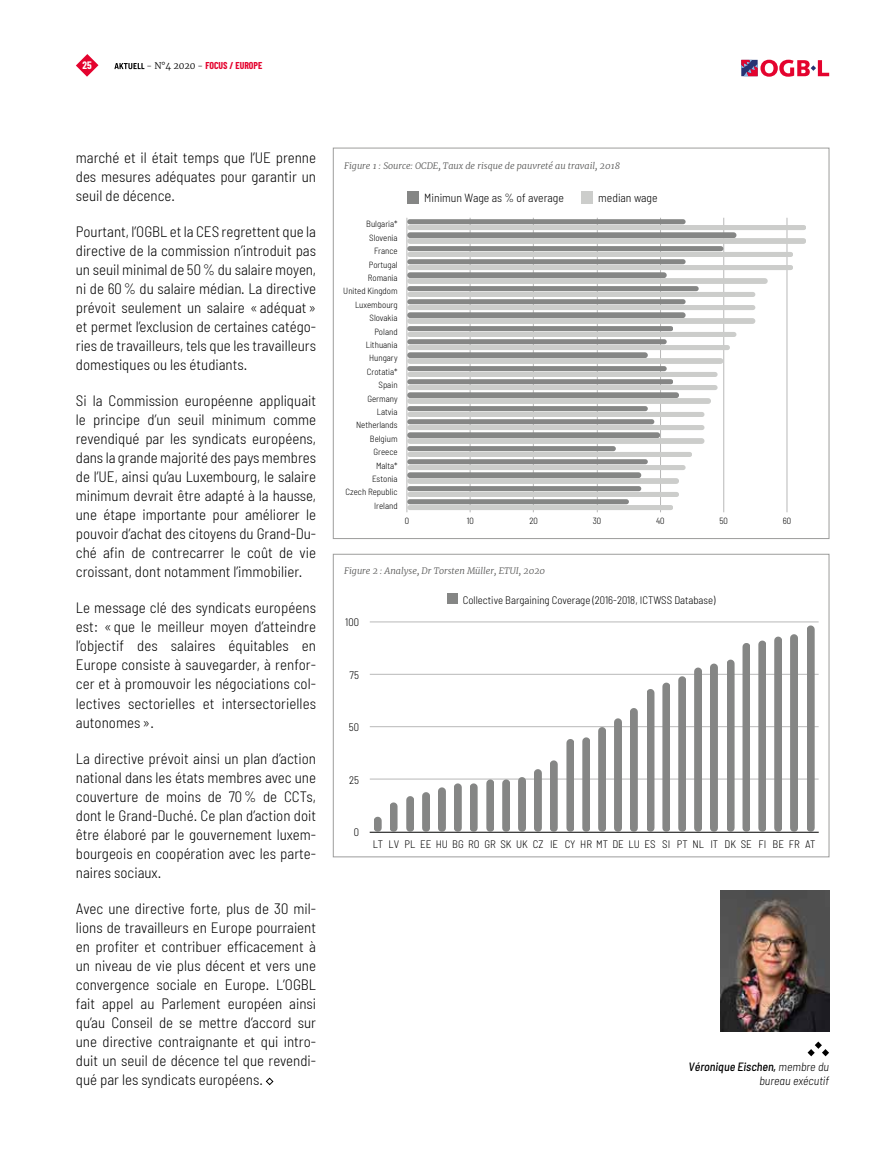
<style>
.page{position:relative;width:893px;height:1149px;background:#fff}
.page>*{position:absolute;margin:0;border:0;box-sizing:border-box;transform-origin:0 0}
.t1{font:300 semi-condensed 15px/19px "Barlow";color:#000;text-align:justify}
.t2{font:italic 300 semi-condensed 12px/14.4px "Barlow";color:#000;text-align:right}
.t3{font:300 semi-condensed 11.85px "Barlow";color:#000}
.t4{font:300 semi-condensed 10.8px "Barlow";color:#000}
.t5{font:700 10.5px "Barlow Condensed";color:#fff}
.t6{font:700 9.75px "Barlow Condensed";color:#e4032e}
.t7{font:9.45px "Helvetica Neue";color:#000}
.t8{font:300 semi-condensed 9px/13.4px "Barlow";color:#000;text-align:right}
.t9{font:italic 300 9px "Merriweather";color:#575756}
.s1{font-family:"Merriweather";font-weight:300;font-size:9px;color:#000}
.s2{font-weight:500}
</style>
<div class="page">
<svg style="left:741px;top:60px;width:88px;height:17px"></svg>
<svg style="left:76px;top:54px;width:22px;height:23px"></svg>
<svg style="left:114px;top:63px;width:30px;height:6px"></svg>
<svg style="left:265px;top:1077px;width:9px;height:8px"></svg>
<hr style="left:407px;top:218px;width:1px;height:294px;background:#b8b8b8">
<hr style="left:470px;top:218px;width:1px;height:294px;background:#b8b8b8">
<hr style="left:533px;top:218px;width:1px;height:294px;background:#b8b8b8">
<hr style="left:597px;top:218px;width:1px;height:294px;background:#b8b8b8">
<hr style="left:660px;top:218px;width:1px;height:294px;background:#b8b8b8">
<hr style="left:723px;top:218px;width:1px;height:294px;background:#b8b8b8">
<hr style="left:787px;top:218px;width:1px;height:294px;background:#b8b8b8">
<svg style="left:407px;top:219px;width:399px;height:291px"></svg>
<div style="left:407px;top:191px;width:12px;height:13px;background:#858685"></div>
<div style="left:581px;top:191px;width:12px;height:13px;background:#cccdcb"></div>
<hr style="left:370px;top:778px;width:449px;height:1px;background:#b8b8b8">
<hr style="left:370px;top:726px;width:449px;height:1px;background:#b8b8b8">
<hr style="left:370px;top:673px;width:449px;height:1px;background:#b8b8b8">
<hr style="left:370px;top:621px;width:449px;height:1px;background:#b8b8b8">
<hr style="left:370px;top:831px;width:448px;height:1px;background:#000">
<div style="left:374px;top:816px;width:8px;height:15px;background:#858685"></div>
<div style="left:390px;top:802px;width:8px;height:29px;background:#858685"></div>
<div style="left:406px;top:795px;width:8px;height:36px;background:#858685"></div>
<div style="left:422px;top:791px;width:8px;height:40px;background:#858685"></div>
<div style="left:438px;top:787px;width:8px;height:44px;background:#858685"></div>
<div style="left:454px;top:783px;width:8px;height:48px;background:#858685"></div>
<div style="left:470px;top:783px;width:8px;height:48px;background:#858685"></div>
<div style="left:486px;top:779px;width:8px;height:52px;background:#858685"></div>
<div style="left:502px;top:779px;width:8px;height:52px;background:#858685"></div>
<div style="left:518px;top:776px;width:8px;height:55px;background:#858685"></div>
<div style="left:534px;top:769px;width:8px;height:62px;background:#858685"></div>
<div style="left:550px;top:760px;width:8px;height:71px;background:#858685"></div>
<div style="left:566px;top:738px;width:8px;height:93px;background:#858685"></div>
<div style="left:582px;top:737px;width:8px;height:94px;background:#858685"></div>
<div style="left:598px;top:726px;width:8px;height:105px;background:#858685"></div>
<div style="left:614px;top:718px;width:8px;height:113px;background:#858685"></div>
<div style="left:630px;top:707px;width:8px;height:124px;background:#858685"></div>
<div style="left:646px;top:688px;width:8px;height:143px;background:#858685"></div>
<div style="left:662px;top:682px;width:8px;height:149px;background:#858685"></div>
<div style="left:678px;top:676px;width:8px;height:155px;background:#858685"></div>
<div style="left:694px;top:667px;width:8px;height:164px;background:#858685"></div>
<div style="left:710px;top:663px;width:8px;height:168px;background:#858685"></div>
<div style="left:727px;top:659px;width:8px;height:172px;background:#858685"></div>
<div style="left:742px;top:642px;width:8px;height:189px;background:#858685"></div>
<div style="left:758px;top:640px;width:8px;height:191px;background:#858685"></div>
<div style="left:774px;top:636px;width:8px;height:195px;background:#858685"></div>
<div style="left:790px;top:634px;width:8px;height:197px;background:#858685"></div>
<div style="left:807px;top:625px;width:8px;height:206px;background:#858685"></div>
<div style="left:447px;top:593px;width:11px;height:11px;background:#858685"></div>
<div style="left:333px;top:554px;width:496px;height:302px;border:1px solid #9d9d9c"></div>
<img style="left:720px;top:890px;width:109px;height:141px">
<svg style="left:808px;top:1041px;width:21px;height:14px"></svg>
<p class="t5" style="left:83px;top:58px;width:11px">25</p>
<p class="t6" style="left:147px;top:60px;width:117px"><span class="s1">- N°4 2020 -</span> FOCUS / EUROPE</p>
<p class="t1" style="left:76px;top:147px;width:242px">marché et il était temps que l’UE prenne des mesures adéquates pour garantir un seuil de décence.</p>
<p class="t1" style="left:76px;top:221px;width:242px">Pourtant, l’OGBL et la CES regrettent que la directive de la commission n’introduit pas un seuil minimal de 50% du salaire moyen, ni de 60% du salaire médian. La directive prévoit seulement un salaire «adéquat» et permet l’exclusion de certaines catégo&shy;ries de travailleurs, tels que les travailleurs domestiques ou les étudiants.</p>
<p class="t1" style="left:76px;top:391px;width:242px">Si la Commission européenne appliquait le principe d’un seuil minimum comme revendiqué par les syndicats européens, dans la grande majorité des pays membres de l’UE, ainsi qu’au Luxembourg, le salaire minimum devrait être adapté à la hausse, une étape importante pour améliorer le pouvoir d’achat des citoyens du Grand-Du&shy;ché afin de contrecarrer le coût de vie croissant, dont notamment l’immobilier.</p>
<p class="t1" style="left:76px;top:598px;width:242px">Le message clé des syndicats européens est: « que le meilleur moyen d’atteindre l’objectif des salaires équitables en Europe consiste à sauvegarder, à renfor&shy;cer et à promouvoir les négociations col&shy;lectives sectorielles et intersectorielles autonomes ».</p>
<p class="t1" style="left:76px;top:748px;width:242px">La directive prévoit ainsi un plan d’action national dans les états membres avec une couverture de moins de 70% de CCTs, dont le Grand-Duché. Ce plan d’action doit être élaboré par le gouvernement luxem&shy;bourgeois en coopération avec les parte&shy;naires sociaux.</p>
<p class="t1" style="left:76px;top:898px;width:242px">Avec une directive forte, plus de 30 mil&shy;lions de travailleurs en Europe pourraient en profiter et contribuer efficacement à un niveau de vie plus décent et vers une convergence sociale en Europe. L’OGBL fait appel au Parlement européen ainsi qu’au Conseil de se mettre d’accord sur une directive contraignante et qui intro&shy;duit un seuil de décence tel que revendi&shy;qué par les syndicats européens.</p>
<p class="t7" style="left:98px;top:493px;width:32px">Table 1</p>
<p class="t9" style="left:344px;top:159px;width:277px">Figure 1 : Source: OCDE, Taux de risque de pauvreté au travail, 2018</p>
<p class="t8" style="left:343px;top:217px;width:56px">Bulgaria*<br>Slovenia<br>France<br>Portugal<br>Romania<br>United Kingdom<br>Luxembourg<br>Slovakia<br>Poland<br>Lithuania<br>Hungary<br>Crotatia*<br>Spain<br>Germany<br>Latvia<br>Netherlands<br>Belgium<br>Greece<br>Malta*<br>Estonia<br>Czech Republic<br>Ireland</p>
<p class="t3" style="left:424px;top:190px;width:141px">Minimun Wage as % of average</p>
<p class="t3" style="left:598px;top:190px;width:61px">median wage</p>
<p class="t8" style="left:405px;top:514px;width:6px">0</p>
<p class="t8" style="left:467px;top:514px;width:8px">10</p>
<p class="t8" style="left:529px;top:514px;width:10px">20</p>
<p class="t8" style="left:593px;top:514px;width:10px">30</p>
<p class="t8" style="left:656px;top:514px;width:10px">40</p>
<p class="t8" style="left:719px;top:514px;width:10px">50</p>
<p class="t8" style="left:783px;top:514px;width:10px">60</p>
<p class="t9" style="left:344px;top:564px;width:203px">Figure 2 : Analyse, Dr Torsten Müller, ETUI, 2020</p>
<p class="t4" style="left:345px;top:615px;width:15px">100</p>
<p class="t4" style="left:463px;top:592px;width:254px">Collective Bargaining Coverage (2016-2018, ICTWSS Database)</p>
<p class="t4" style="left:350px;top:668px;width:11px">75</p>
<p class="t4" style="left:349px;top:720px;width:12px">50</p>
<p class="t4" style="left:349px;top:773px;width:11px">25</p>
<p class="t4" style="left:354px;top:825px;width:7px">0</p>
<p class="t4" style="left:373px;top:837px;width:444px">LT LV PL EE HU BG RO GR SK UK CZ IE CY HR MT DE LU ES SI PT NL IT DK SE FI BE FR AT</p>
<p class="t2" style="left:689px;top:1058px;width:142px"><span class="s2">Véronique Eischen,</span> membre du bureau exécutif</p>
</div>
